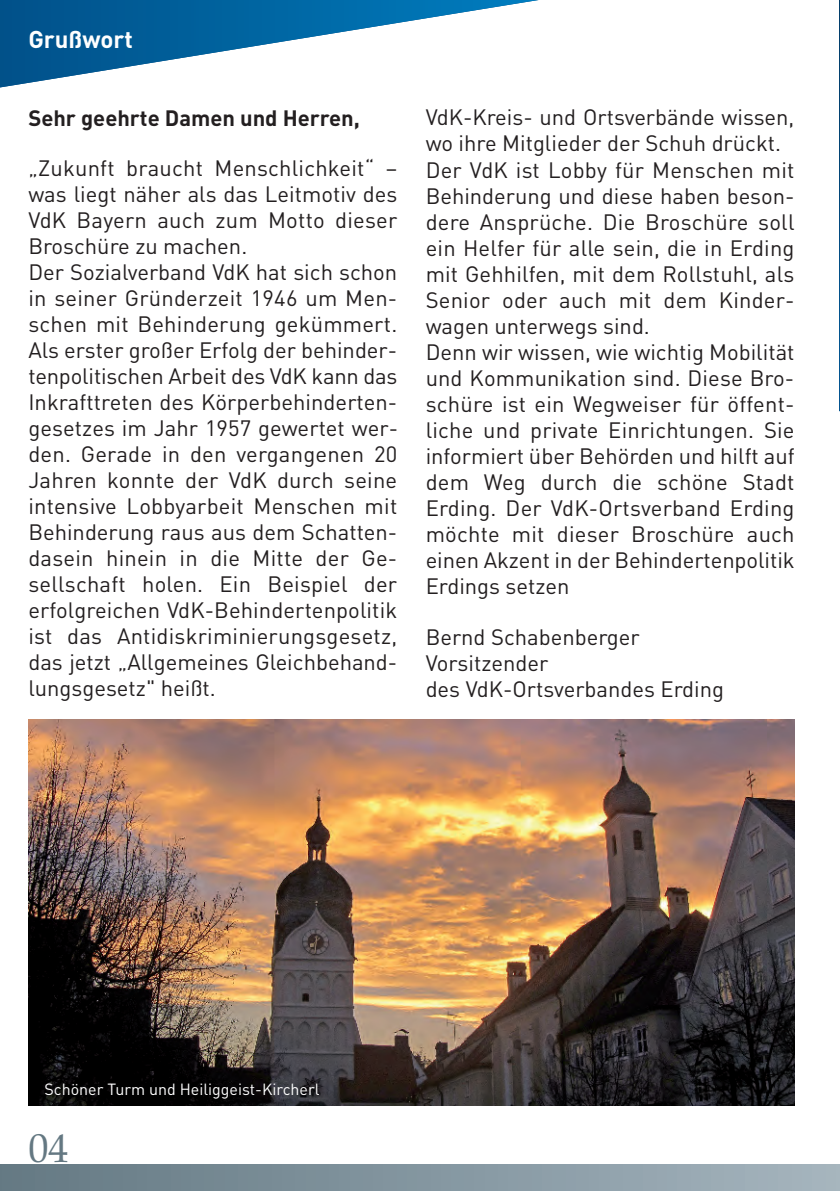
<style>
.page{position:relative;width:840px;height:1191px;background:#fff}
.page>*{position:absolute;margin:0;border:0;box-sizing:border-box;transform-origin:0 0}
.t1{font:40px "Book Antiqua";color:#647882}
.t2{font:700 24px "DIN";color:#fff}
.t3{font:22px/26px "DIN";color:#231f20}
.t4{font:700 22px "DIN";color:#231f20}
.t5{font:16px "DIN";color:#fff}
</style>
<div class="page">
<div style="left:0;top:1164px;width:839px;height:27px;background:linear-gradient(to right,#647983,#a5b4be)"></div>
<svg style="left:0;top:0;width:539px;height:88px"></svg>
<img style="left:28px;top:719px;width:766px;height:387px">
<p class="t2" style="left:28px;top:25px;width:106px">Grußwort</p>
<p class="t4" style="left:28px;top:106px;width:333px">Sehr geehrte Damen und Herren,</p>
<p class="t3" style="left:28px;top:155px;width:371px">„Zukunft braucht Menschlichkeit“ – was liegt näher als das Leitmotiv des VdK Bayern auch zum Motto dieser Broschüre zu machen.<br>Der Sozialverband VdK hat sich schon in seiner Gründerzeit 1946 um Men&shy;schen mit Behinderung gekümmert.<br>Als erster großer Erfolg der behinder&shy;tenpolitischen Arbeit des VdK kann das Inkrafttreten des Körperbehinderten&shy;gesetzes im Jahr 1957 gewertet wer&shy;den. Gerade in den vergangenen 20<br>Jahren konnte der VdK durch seine intensive Lobbyarbeit Menschen mit Behinderung raus aus dem Schatten&shy;dasein hinein in die Mitte der Ge&shy;sellschaft holen. Ein Beispiel der erfolgreichen VdK-Behindertenpolitik ist das Antidiskriminierungsgesetz, das jetzt „Allgemeines Gleichbehand&shy;lungsgesetz" heißt.</p>
<p class="t3" style="left:425px;top:105px;width:370px">VdK-Kreis- und Ortsverbände wissen, wo ihre Mitglieder der Schuh drückt.<br>Der VdK ist Lobby für Menschen mit Behinderung und diese haben beson&shy;dere Ansprüche. Die Broschüre soll ein Helfer für alle sein, die in Erding mit Gehhilfen, mit dem Rollstuhl, als Senior oder auch mit dem Kinder&shy;wagen unterwegs sind.<br>Denn wir wissen, wie wichtig Mobilität und Kommunikation sind. Diese Bro&shy;schüre ist ein Wegweiser für öffent&shy;liche und private Einrichtungen. Sie informiert über Behörden und hilft auf dem Weg durch die schöne Stadt Erding. Der VdK-Ortsverband Erding möchte mit dieser Broschüre auch einen Akzent in der Behindertenpolitik Erdings setzen</p>
<p class="t3" style="left:425px;top:624px;width:300px">Bernd Schabenberger<br>Vorsitzender<br>des VdK-Ortsverbandes Erding</p>
<p class="t5" style="left:45px;top:1080px;width:276px">Schöner Turm und Heiliggeist-Kircherl</p>
<h1 class="t1" style="left:28px;top:1124px;width:41px">04</h1>
</div>
